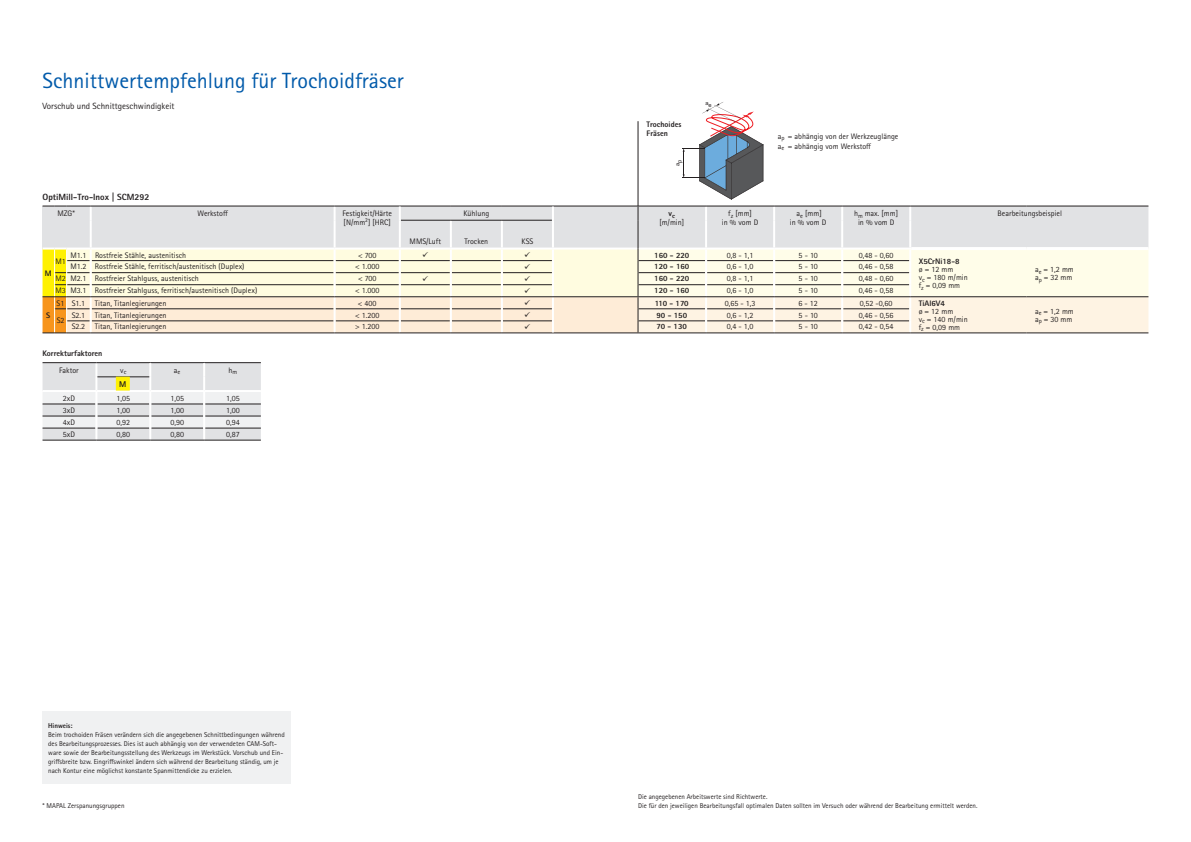
<style>
.page{position:relative;width:1191px;height:842px;background:#fff}
.page>*{position:absolute;margin:0;border:0;box-sizing:border-box;transform-origin:0 0}
.t1{font:22px "Rotis Sans Serif W1 G";color:#015aaa}
.t2{font:9px "Rotis Sans Serif W1 G";color:#231f20}
.t3{font:800 9px "Rotis Sans Serif W1 G";color:#231f20}
.t4{font:800 8.4px "Rotis Sans Serif W1 G";color:#231f20}
.t5{font:8px/8px "Rotis Sans Serif W1 G";color:#231f20}
.t6{font:800 8px/9px "Rotis Sans Serif W1 G";color:#231f20}
.t7{font:7px/9px "Rotis Sans Serif W1 G";color:#231f20}
.t8{font:800 7px "Rotis Sans Serif W1 G";color:#231f20}
.t9{font:5.6px "Arial";color:#231f20}
.s1{font-weight:800}
</style>
<div class="page">
<hr style="left:637px;top:121px;width:1px;height:85px;background:#231f20">
<hr style="left:763px;top:144px;width:1px;height:37px;background:#231f20">
<svg style="left:682px;top:102px;width:81px;height:98px"></svg>
<hr style="left:43px;top:440px;width:53px;height:1px;background:#231f20">
<hr style="left:96px;top:440px;width:54px;height:1px;background:#231f20">
<hr style="left:150px;top:440px;width:54px;height:1px;background:#231f20">
<hr style="left:204px;top:440px;width:57px;height:1px;background:#231f20">
<hr style="left:150px;top:362px;width:54px;height:1px;background:#231f20">
<hr style="left:204px;top:362px;width:57px;height:1px;background:#231f20">
<hr style="left:43px;top:362px;width:53px;height:1px;background:#231f20">
<hr style="left:96px;top:362px;width:54px;height:1px;background:#231f20">
<svg style="left:43px;top:363px;width:218px;height:77px"></svg>
<hr style="left:97px;top:377px;width:52px;height:1px;background:#231f20">
<div style="left:116px;top:377px;width:13px;height:13px;background:#fff101"></div>
<div style="left:43px;top:712px;width:248px;height:72px;background:#f0f1f2"></div>
<svg style="left:43px;top:206px;width:1105px;height:128px;background:#eae5d6"></svg>
<h1 class="t1" style="left:43px;top:68px;width:363px">Schnittwertempfehlung für Trochoidfräser</h1>
<p class="t2" style="left:43px;top:101px;width:133px">Vorschub und Schnittgeschwindigkeit</p>
<p class="t3" style="left:43px;top:191px;width:108px">OptiMill-Tro-Inox | SCM292</p>
<p class="t6" style="left:646px;top:119px;width:36px">Trochoides<br>Fräsen</p>
<p class="t9" style="left:675px;top:166px;width:8px;rotate:-90deg">ap</p>
<p class="t9" style="left:705px;top:100px;width:8px">ae</p>
<p class="t5" style="left:778px;top:131px;width:122px;line-height:10px">a<sub>p</sub> = abhängig von der Werkzeuglänge a<sub>e</sub> = abhängig vom Werkstoff</p>
<p class="t5" style="left:57px;top:209px;width:19px">MZG*</p>
<p class="t5" style="left:198px;top:209px;width:32px">Werkstoff</p>
<p class="t5" style="left:342px;top:209px;width:51px;line-height:9px">Festigkeit/Härte [N/mm²] [HRC]</p>
<p class="t5" style="left:463px;top:209px;width:27px">Kühlung</p>
<p class="t5" style="left:659px;top:209px;width:26px;line-height:9px;text-align:center"><span class="s1">v</span><sub>c </sub>[m/min]</p>
<p class="t5" style="left:722px;top:209px;width:38px;line-height:9px;text-align:center">f<sub>z</sub> [mm]<br>in % vom D</p>
<p class="t5" style="left:790px;top:209px;width:38px;line-height:9px;text-align:center">a<sub>e</sub> [mm]<br>in % vom D</p>
<p class="t5" style="left:854px;top:209px;width:45px;line-height:9px;text-align:center">h<sub>m</sub> max. [mm] in % vom D</p>
<p class="t5" style="left:997px;top:209px;width:66px">Bearbeitungsbeispiel</p>
<p class="t5" style="left:410px;top:237px;width:33px">MMS/Luft</p>
<p class="t5" style="left:464px;top:237px;width:25px">Trocken</p>
<p class="t5" style="left:521px;top:237px;width:13px">KSS</p>
<p class="t5" style="left:70px;top:251px;width:117px">M1.1 Rostfreie Stähle, austenitisch</p>
<p class="t5" style="left:358px;top:251px;width:20px">&lt; 700</p>
<p class="t6" style="left:654px;top:250px;width:37px">160 - 220</p>
<p class="t5" style="left:727px;top:251px;width:28px">0,8 - 1,1</p>
<p class="t5" style="left:798px;top:251px;width:21px">5 - 10</p>
<p class="t5" style="left:859px;top:251px;width:36px">0,48 - 0,60</p>
<p class="t5" style="left:55px;top:257px;width:12px">M1</p>
<p class="t5" style="left:70px;top:263px;width:175px">M1.2 Rostfreie Stähle, ferritisch/austenitisch (Duplex)</p>
<p class="t5" style="left:355px;top:263px;width:26px">&lt; 1.000</p>
<p class="t6" style="left:654px;top:262px;width:37px">120 - 160</p>
<p class="t5" style="left:727px;top:263px;width:28px">0,6 - 1,0</p>
<p class="t5" style="left:798px;top:263px;width:21px">5 - 10</p>
<p class="t5" style="left:859px;top:263px;width:36px">0,46 - 0,58</p>
<p class="t5" style="left:55px;top:275px;width:145px">M2 M2.1 Rostfreier Stahlguss, austenitisch</p>
<p class="t5" style="left:358px;top:275px;width:20px">&lt; 700</p>
<p class="t6" style="left:654px;top:274px;width:37px">160 - 220</p>
<p class="t5" style="left:727px;top:275px;width:28px">0,8 - 1,1</p>
<p class="t5" style="left:798px;top:275px;width:21px">5 - 10</p>
<p class="t5" style="left:859px;top:275px;width:36px">0,48 - 0,60</p>
<p class="t5" style="left:55px;top:287px;width:203px">M3 M3.1 Rostfreier Stahlguss, ferritisch/austenitisch (Duplex)</p>
<p class="t5" style="left:355px;top:287px;width:26px">&lt; 1.000</p>
<p class="t6" style="left:654px;top:286px;width:37px">120 - 160</p>
<p class="t5" style="left:726px;top:287px;width:28px">0,6 - 1,0</p>
<p class="t5" style="left:798px;top:287px;width:21px">5 - 10</p>
<p class="t5" style="left:859px;top:287px;width:36px">0,46 - 0,58</p>
<p class="t6" style="left:45px;top:268px;width:8px">M</p>
<p class="t6" style="left:918px;top:257px;width:42px">X5CrNi18-8</p>
<p class="t5" style="left:918px;top:265px;width:51px">ø = 12 mm<br>v<sub>c</sub> = 180 m/min f<sub>z</sub> = 0,09 mm</p>
<p class="t5" style="left:1035px;top:265px;width:40px">a<sub>e</sub> = 1,2 mm a<sub>p</sub> = 32 mm</p>
<p class="t5" style="left:57px;top:299px;width:111px">S1 S1.1 Titan, Titanlegierungen</p>
<p class="t5" style="left:358px;top:299px;width:20px">&lt; 400</p>
<p class="t6" style="left:655px;top:298px;width:35px">110 - 170</p>
<p class="t5" style="left:724px;top:299px;width:32px">0,65 - 1,3</p>
<p class="t5" style="left:798px;top:299px;width:21px">6 - 12</p>
<p class="t5" style="left:860px;top:299px;width:34px">0,52 -0,60</p>
<p class="t6" style="left:918px;top:298px;width:28px">TiAl6V4</p>
<p class="t5" style="left:918px;top:307px;width:51px">ø = 12 mm<br>v<sub>c</sub> = 140 m/min f<sub>z</sub> = 0,09 mm</p>
<p class="t5" style="left:1035px;top:307px;width:40px">a<sub>e</sub> = 1,2 mm a<sub>p</sub> = 30 mm</p>
<p class="t6" style="left:46px;top:310px;width:6px">S</p>
<p class="t5" style="left:72px;top:311px;width:96px">S2.1 Titan, Titanlegierungen</p>
<p class="t5" style="left:355px;top:311px;width:26px">&lt; 1.200</p>
<p class="t6" style="left:656px;top:310px;width:32px">90 - 150</p>
<p class="t5" style="left:727px;top:311px;width:28px">0,6 - 1,2</p>
<p class="t5" style="left:798px;top:311px;width:21px">5 - 10</p>
<p class="t5" style="left:859px;top:311px;width:36px">0,46 - 0,56</p>
<p class="t5" style="left:72px;top:323px;width:96px">S2.2 Titan, Titanlegierungen</p>
<p class="t5" style="left:355px;top:323px;width:26px">&gt; 1.200</p>
<p class="t6" style="left:656px;top:322px;width:32px">70 - 130</p>
<p class="t5" style="left:726px;top:323px;width:28px">0,4 - 1,0</p>
<p class="t5" style="left:798px;top:323px;width:21px">5 - 10</p>
<p class="t5" style="left:859px;top:323px;width:36px">0,42 - 0,54</p>
<p class="t5" style="left:59px;top:366px;width:21px">Faktor</p>
<p class="t5" style="left:120px;top:366px;width:8px">v<sub>c</sub></p>
<p class="t5" style="left:174px;top:366px;width:8px">a<sub>e</sub></p>
<p class="t5" style="left:229px;top:366px;width:10px">h<sub>m</sub></p>
<p class="t5" style="left:57px;top:317px;width:9px">S2</p>
<p class="t6" style="left:43px;top:348px;width:61px">Korrekturfaktoren</p>
<p class="t4" style="left:119px;top:379px;width:9px">M</p>
<p class="t5" style="left:63px;top:394px;width:14px">2xD</p>
<p class="t5" style="left:116px;top:394px;width:15px">1,05</p>
<p class="t5" style="left:170px;top:394px;width:15px">1,05</p>
<p class="t5" style="left:226px;top:394px;width:15px">1,05</p>
<p class="t5" style="left:63px;top:406px;width:14px">3xD</p>
<p class="t5" style="left:116px;top:406px;width:15px">1,00</p>
<p class="t5" style="left:170px;top:406px;width:15px">1,00</p>
<p class="t5" style="left:226px;top:406px;width:15px">1,00</p>
<p class="t5" style="left:63px;top:418px;width:14px">4xD</p>
<p class="t5" style="left:116px;top:418px;width:15px">0,92</p>
<p class="t5" style="left:170px;top:418px;width:15px">0,90</p>
<p class="t5" style="left:226px;top:418px;width:15px">0,94</p>
<p class="t5" style="left:63px;top:430px;width:14px">5xD</p>
<p class="t5" style="left:116px;top:430px;width:15px">0,80</p>
<p class="t5" style="left:170px;top:430px;width:15px">0,80</p>
<p class="t5" style="left:226px;top:430px;width:15px">0,87</p>
<p class="t8" style="left:48px;top:721px;width:26px">Hinweis:</p>
<p class="t7" style="left:48px;top:730px;width:238px">Beim trochoiden Fräsen verändern sich die angegebenen Schnittbedingungen während des Bearbeitungsprozesses. Dies ist auch abhängig von der verwendeten CAM-Soft&shy;ware sowie der Bearbeitungsstellung des Werkzeugs im Werkstück. Vorschub und Ein&shy;griffsbreite bzw. Eingriffswinkel ändern sich während der Bearbeitung ständig, um je nach Kontur eine möglichst konstante Spanmittendicke zu erzielen.</p>
<p class="t7" style="left:638px;top:792px;width:131px">Die angegebenen Arbeitswerte sind Richtwerte.</p>
<p class="t7" style="left:43px;top:801px;width:84px">* MAPAL Zerspanungsgruppen</p>
<p class="t7" style="left:638px;top:801px;width:341px">Die für den jeweiligen Bearbeitungsfall optimalen Daten sollten im Versuch oder während der Bearbeitung ermittelt werden.</p>
</div>
